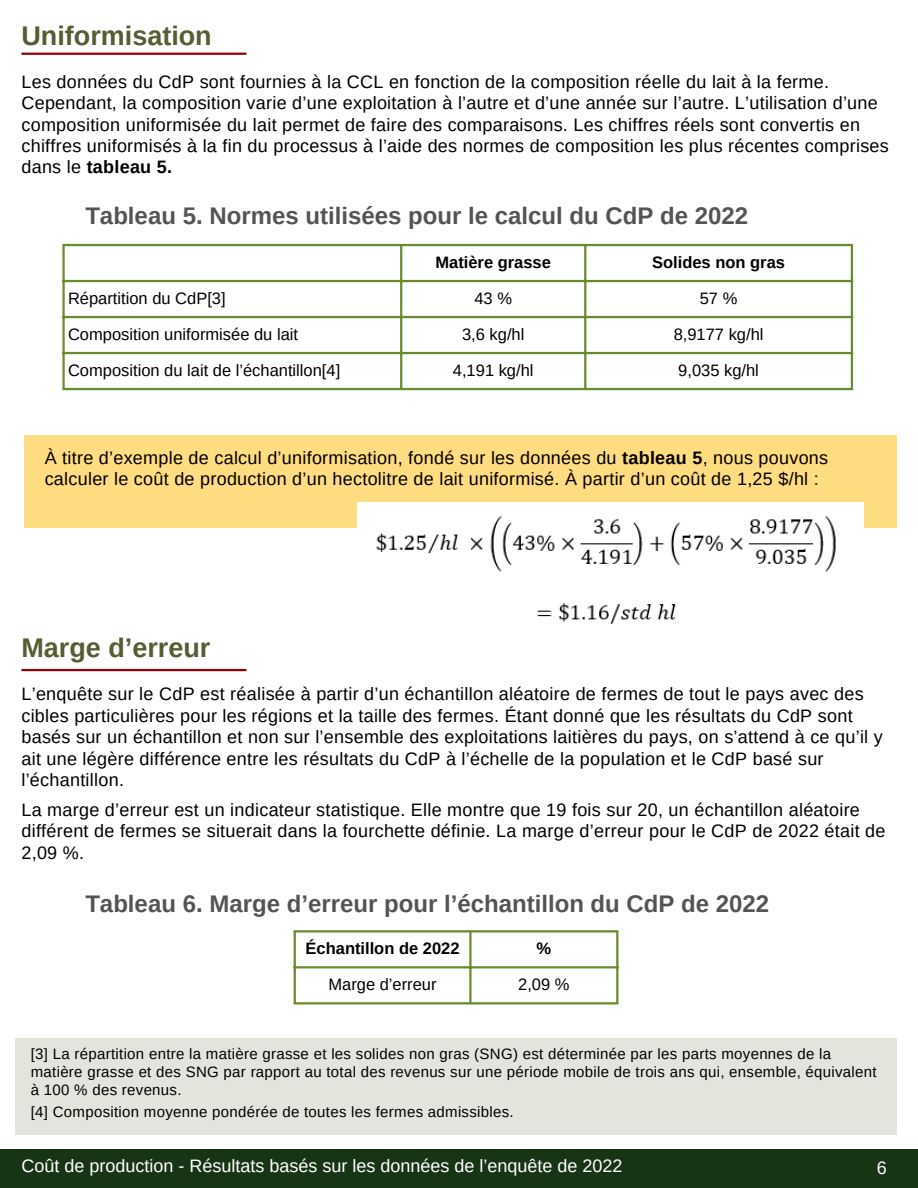
<style>
.page{position:relative;width:918px;height:1188px;background:#fff}
.page>*{position:absolute;margin:0;border:0;box-sizing:border-box;transform-origin:0 0}
.t1{font:700 27px "Arimo";color:#575c32}
.t2{font:700 24px "Arimo";color:#545454}
.t3{font:18px/21.3px "Arimo";letter-spacing:.015em;color:#000}
.t4{font:18px "Arimo";color:#fff}
.t5{font:16.5px "Arimo";color:#000}
.t6{font:700 16.5px "Arimo";color:#000}
.t7{font:15px/18px "Arimo";letter-spacing:.02em;color:#000}
.s1{font-weight:700}
</style>
<div class="page">
<div style="left:0;top:1149px;width:918px;height:39px;background:#153212"></div>
<div style="left:24px;top:435px;width:873px;height:93px;background:#ffdc80"></div>
<div style="left:16px;top:1038px;width:881px;height:97px;background:#e4e4dd"></div>
<hr style="left:21px;top:53px;width:225px;height:2px;background:#92020b">
<hr style="left:21px;top:669px;width:225px;height:2px;background:#92020b">
<hr style="left:62px;top:246px;width:3px;height:142px;background:#688c2b">
<hr style="left:400px;top:246px;width:2px;height:142px;background:#688c2b">
<hr style="left:584px;top:246px;width:2px;height:142px;background:#688c2b">
<hr style="left:851px;top:246px;width:2px;height:142px;background:#688c2b">
<hr style="left:62px;top:244px;width:791px;height:2px;background:#688c2b">
<hr style="left:62px;top:280px;width:791px;height:2px;background:#688c2b">
<hr style="left:62px;top:316px;width:791px;height:2px;background:#688c2b">
<hr style="left:62px;top:352px;width:791px;height:2px;background:#688c2b">
<hr style="left:62px;top:388px;width:791px;height:2px;background:#688c2b">
<img style="left:358px;top:502px;width:506px;height:122px">
<hr style="left:294px;top:932px;width:2px;height:70px;background:#688c2b">
<hr style="left:469px;top:932px;width:3px;height:70px;background:#688c2b">
<hr style="left:616px;top:932px;width:2px;height:70px;background:#688c2b">
<hr style="left:294px;top:930px;width:324px;height:2px;background:#688c2b">
<hr style="left:294px;top:966px;width:324px;height:2px;background:#688c2b">
<hr style="left:294px;top:1002px;width:324px;height:2px;background:#688c2b">
<p class="t1" style="left:21px;top:21px;width:192px">Uniformisation</p>
<p class="t3" style="left:21px;top:71px;width:869px">Les données du CdP sont fournies à la CCL en fonction de la composition réelle du lait à la ferme.<br>Cependant, la composition varie d’une exploitation à l’autre et d’une année sur l’autre. L’utilisation d’une composition uniformisée du lait permet de faire des comparaisons. Les chiffres réels sont convertis en chiffres uniformisés à la fin du processus à l’aide des normes de composition les plus récentes comprises dans le <span class="s1">tableau 5.</span></p>
<p class="t2" style="left:85px;top:202px;width:664px">Tableau 5. Normes utilisées pour le calcul du CdP de 2022</p>
<p class="t6" style="left:436px;top:253px;width:117px">Matière grasse</p>
<p class="t6" style="left:652px;top:253px;width:134px">Solides non gras</p>
<p class="t5" style="left:68px;top:289px;width:159px">Répartition du CdP[3]</p>
<p class="t5" style="left:474px;top:289px;width:39px">43 %</p>
<p class="t5" style="left:700px;top:289px;width:39px">57 %</p>
<p class="t5" style="left:68px;top:325px;width:232px">Composition uniformisée du lait</p>
<p class="t5" style="left:462px;top:325px;width:64px">3,6 kg/hl</p>
<p class="t5" style="left:674px;top:325px;width:91px">8,9177 kg/hl</p>
<p class="t5" style="left:68px;top:361px;width:274px">Composition du lait de l’échantillon[4]</p>
<p class="t5" style="left:453px;top:361px;width:82px">4,191 kg/hl</p>
<p class="t5" style="left:678px;top:361px;width:82px">9,035 kg/hl</p>
<p class="t3" style="left:45px;top:447px;width:785px">À titre d’exemple de calcul d’uniformisation, fondé sur les données du <span class="s1">tableau 5</span>, nous pouvons calculer le coût de production d’un hectolitre de lait uniformisé. À partir d’un coût de 1,25 $/hl :</p>
<p class="t1" style="left:21px;top:633px;width:190px">Marge d’erreur</p>
<p class="t3" style="left:21px;top:684px;width:863px">L’enquête sur le CdP est réalisée à partir d’un échantillon aléatoire de fermes de tout le pays avec des cibles particulières pour les régions et la taille des fermes. Étant donné que les résultats du CdP sont basés sur un échantillon et non sur l’ensemble des exploitations laitières du pays, on s’attend à ce qu’il y ait une légère différence entre les résultats du CdP à l’échelle de la population et le CdP basé sur l’échantillon.</p>
<p class="t3" style="left:21px;top:799px;width:866px">La marge d’erreur est un indicateur statistique. Elle montre que 19 fois sur 20, un échantillon aléatoire différent de fermes se situerait dans la fourchette définie. La marge d’erreur pour le CdP de 2022 était de<br>2,09 %.</p>
<p class="t2" style="left:85px;top:891px;width:685px">Tableau 6. Marge d’erreur pour l’échantillon du CdP de 2022</p>
<p class="t6" style="left:306px;top:939px;width:155px">Échantillon de 2022</p>
<p class="t6" style="left:537px;top:939px;width:16px">%</p>
<p class="t5" style="left:329px;top:975px;width:110px">Marge d’erreur</p>
<p class="t5" style="left:518px;top:975px;width:53px">2,09 %</p>
<p class="t7" style="left:31px;top:1045px;width:847px">[3] La répartition entre la matière grasse et les solides non gras (SNG) est déterminée par les parts moyennes de la matière grasse et des SNG par rapport au total des revenus sur une période mobile de trois ans qui, ensemble, équivalent à 100 % des revenus.</p>
<p class="t7" style="left:31px;top:1103px;width:484px">[4] Composition moyenne pondérée de toutes les fermes admissibles.</p>
<p class="t4" style="left:21px;top:1156px;width:603px">Coût de production - Résultats basés sur les données de l’enquête de 2022</p>
<p class="t4" style="left:877px;top:1158px;width:12px">6</p>
</div>
